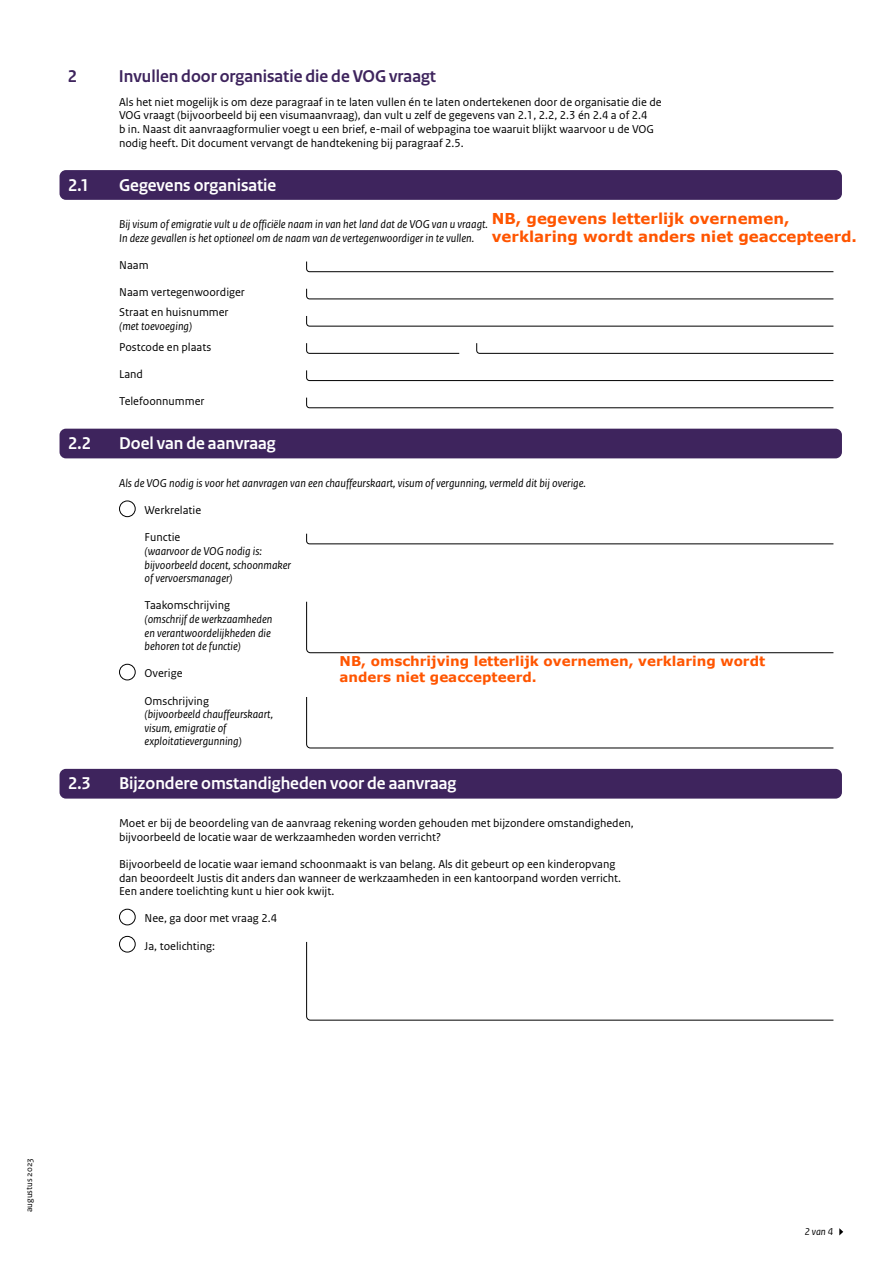
<style>
.page{position:relative;width:893px;height:1263px;background:#fff}
.page>*{position:absolute;margin:0;border:0;box-sizing:border-box;transform-origin:0 0}
.Kop_wit{font:700 18px "Rijksoverheid Sans Heading";color:#fff}
.Kop{font:700 18px "Rijksoverheid Sans Heading";color:#3e245d}
.t1{font:700 15px/18px "Verdana";color:#f50}
.t2{font:700 13.5px/16.2px "Verdana";color:#f50}
.Tekst_invulkaders{font:12px/13.6px "Rijksoverheid Sans Text";color:#000}
.Tekst_invulkaders-2{font:italic 12px/13.6px "Rijksoverheid Sans Text";color:#000}
.Tekst_invulkaders_-4{font:12px/13.6px "Rijksoverheid Sans Text";color:#000}
.t3{font:italic 10.5px "Rijksoverheid Sans Text";color:#000}
.t4{font:9px "Rijksoverheid Sans Text";color:#000}
.s1{font-style:italic}
</style>
<div class="page">
<svg style="left:839px;top:1228px;width:4px;height:7px"></svg>
<div style="left:60px;top:170px;width:782px;height:30px;background:#3e245d;border-radius:6px"></div>
<div style="left:60px;top:429px;width:782px;height:29px;background:#3e245d;border-radius:6px"></div>
<div style="left:60px;top:769px;width:782px;height:30px;background:#3e245d;border-radius:6px"></div>
<svg style="left:306px;top:601px;width:528px;height:53px"></svg>
<svg style="left:306px;top:697px;width:528px;height:52px"></svg>
<svg style="left:306px;top:941px;width:528px;height:80px"></svg>
<svg style="left:306px;top:261px;width:528px;height:12px"></svg>
<svg style="left:306px;top:533px;width:528px;height:12px"></svg>
<svg style="left:306px;top:288px;width:528px;height:12px"></svg>
<svg style="left:306px;top:316px;width:528px;height:11px"></svg>
<svg style="left:476px;top:343px;width:358px;height:11px"></svg>
<svg style="left:306px;top:343px;width:154px;height:11px"></svg>
<svg style="left:306px;top:370px;width:528px;height:11px"></svg>
<svg style="left:306px;top:397px;width:528px;height:12px"></svg>
<div style="left:119px;top:500px;width:17px;height:17px;border:1px solid #000;border-radius:50%"></div>
<div style="left:119px;top:664px;width:17px;height:16px;border:1px solid #000;border-radius:50%"></div>
<div style="left:119px;top:909px;width:17px;height:16px;border:1px solid #000;border-radius:50%"></div>
<div style="left:119px;top:936px;width:17px;height:16px;border:1px solid #000;border-radius:50%"></div>
<h2 class="Kop" style="left:68px;top:66px;width:11px">2</h2>
<h2 class="Kop" style="left:119px;top:66px;width:319px">Invullen door organisatie die de VOG vraagt</h2>
<p class="Tekst_invulkaders" style="left:119px;top:95px;width:544px">Als het niet mogelijk is om deze paragraaf in te laten vullen én te laten ondertekenen door de organisatie die de VOG vraagt (bijvoorbeeld bij een visumaanvraag), dan vult u zelf de gegevens van 2.1, 2.2, 2.3 én 2.4 a of 2.4<br>b in. Naast dit aanvraagformulier voegt u een brief, e-mail of webpagina toe waaruit blijkt waarvoor u de VOG nodig heeft. Dit document vervangt de handtekening bij paragraaf 2.5.</p>
<h3 class="Kop_wit" style="left:68px;top:175px;width:23px">2.1</h3>
<h3 class="Kop_wit" style="left:119px;top:175px;width:159px">Gegevens organisatie</h3>
<p class="Tekst_invulkaders-2" style="left:119px;top:218px;width:370px">Bij visum of emigratie vult u de officiële naam in van het land dat de VOG van u vraagt.<br>In deze gevallen is het optioneel om de naam van de vertegenwoordiger in te vullen.</p>
<p class="Tekst_invulkaders" style="left:119px;top:259px;width:31px">Naam</p>
<p class="Tekst_invulkaders" style="left:119px;top:286px;width:127px">Naam vertegenwoordiger</p>
<p class="Tekst_invulkaders_-4" style="left:119px;top:305px;width:111px">Straat en huisnummer <span class="s1">(met toevoeging)</span></p>
<p class="Tekst_invulkaders" style="left:119px;top:340px;width:94px">Postcode en plaats</p>
<p class="Tekst_invulkaders" style="left:119px;top:367px;width:26px">Land</p>
<p class="Tekst_invulkaders" style="left:119px;top:395px;width:87px">Telefoonnummer</p>
<h3 class="Kop_wit" style="left:68px;top:433px;width:25px">2.2</h3>
<h3 class="Kop_wit" style="left:119px;top:433px;width:158px">Doel van de aanvraag</h3>
<p class="Tekst_invulkaders-2" style="left:119px;top:476px;width:468px">Als de VOG nodig is voor het aanvragen van een chauffeurskaart, visum of vergunning, vermeld dit bij overige.</p>
<p class="Tekst_invulkaders" style="left:145px;top:503px;width:58px">Werkrelatie</p>
<p class="Tekst_invulkaders" style="left:145px;top:531px;width:37px">Functie</p>
<p class="Tekst_invulkaders-2" style="left:145px;top:544px;width:148px">(waarvoor de VOG nodig is: bijvoorbeeld docent, schoonmaker of vervoersmanager)</p>
<p class="Tekst_invulkaders" style="left:145px;top:599px;width:87px">Taakomschrijving</p>
<p class="Tekst_invulkaders-2" style="left:145px;top:612px;width:129px">(omschrijf de werkzaamheden en verantwoordelijkheden die behoren tot de functie)</p>
<p class="Tekst_invulkaders" style="left:145px;top:667px;width:39px">Overige</p>
<p class="Tekst_invulkaders" style="left:145px;top:694px;width:66px">Omschrijving</p>
<p class="Tekst_invulkaders-2" style="left:145px;top:708px;width:130px">(bijvoorbeeld chauffeurskaart, visum, emigratie of exploitatievergunning)</p>
<h3 class="Kop_wit" style="left:68px;top:773px;width:24px">2.3</h3>
<h3 class="Kop_wit" style="left:119px;top:773px;width:339px">Bijzondere omstandigheden voor de aanvraag</h3>
<p class="Tekst_invulkaders" style="left:119px;top:816px;width:516px">Moet er bij de beoordeling van de aanvraag rekening worden gehouden met bijzondere omstandigheden, bijvoorbeeld de locatie waar de werkzaamheden worden verricht?</p>
<p class="Tekst_invulkaders" style="left:119px;top:857px;width:504px">Bijvoorbeeld de locatie waar iemand schoonmaakt is van belang. Als dit gebeurt op een kinderopvang dan beoordeelt Justis dit anders dan wanneer de werkzaamheden in een kantoorpand worden verricht.<br>Een andere toelichting kunt u hier ook kwijt.</p>
<p class="Tekst_invulkaders" style="left:145px;top:912px;width:134px">Nee, ga door met vraag 2.4</p>
<p class="Tekst_invulkaders" style="left:145px;top:939px;width:72px">Ja, toelichting:</p>
<p class="t1" style="left:492px;top:209px;width:367px">NB, gegevens letterlijk overnemen, verklaring wordt anders niet geaccepteerd.</p>
<p class="t2" style="left:340px;top:653px;width:427px">NB, omschrijving letterlijk overnemen, verklaring wordt anders niet geaccepteerd.</p>
<p class="t4" style="left:24px;top:1212px;width:56px;rotate:-90deg">augustus 2023</p>
<p class="t3" style="left:804px;top:1226px;width:30px">2 van 4</p>
</div>
